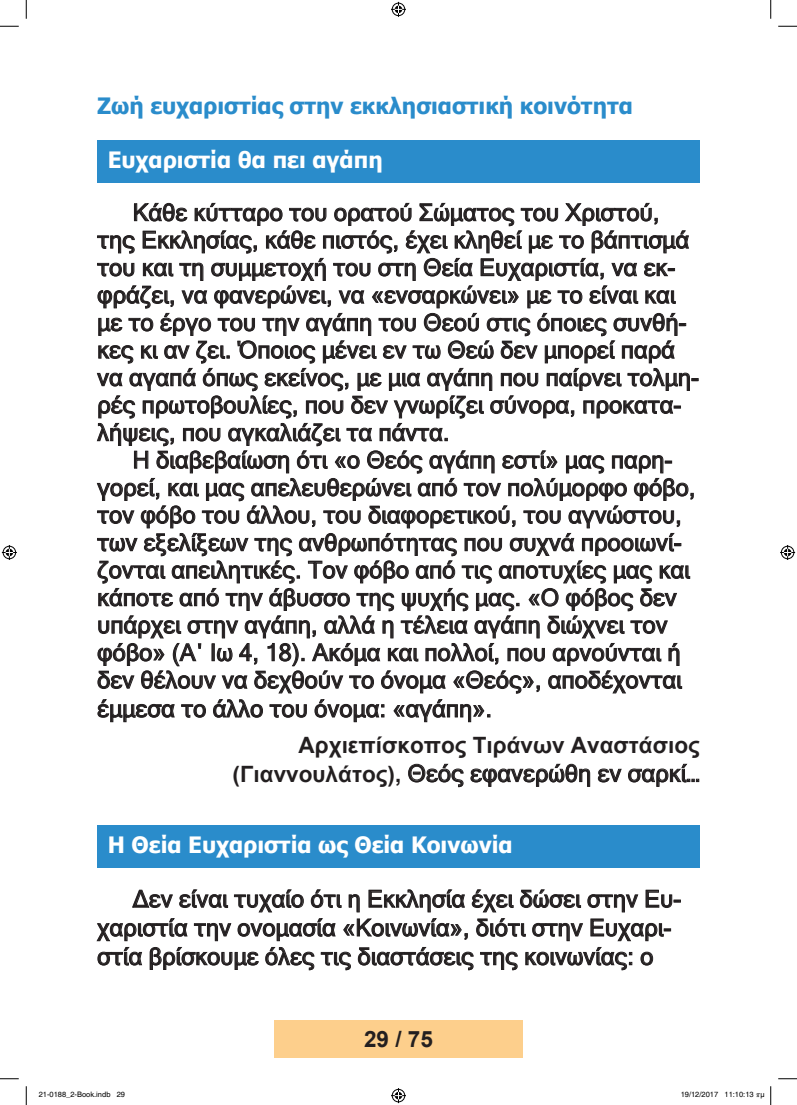
<style>
.page{position:relative;width:797px;height:1105px;background:#fff}
.page>*{position:absolute;margin:0;border:0;box-sizing:border-box;transform-origin:0 0}
.t1{font:23.75px/27.6px "Microsoft Sans Serif";color:#231f20}
.t2{font:700 22.5px "Tahoma";color:#fff}
.t3{font:700 22.5px "Tahoma";color:#2a8ccb}
.t4{font:700 22.5px "Arial";color:#231f20}
.t5{font:7.5px "Helvetica";color:#000}
.s1{font-family:"Arial";font-weight:700;font-size:22.5px}
</style>
<div class="page">
<div style="left:274px;top:1020px;width:248px;height:37px;background:#fdcf8c"></div>
<div style="left:97px;top:140px;width:602px;height:43px;background:#2a8ccb"></div>
<svg style="left:97px;top:203px;width:601px;height:519px"></svg>
<svg style="left:408px;top:764px;width:55px;height:23px"></svg>
<svg style="left:470px;top:764px;width:120px;height:23px"></svg>
<svg style="left:598px;top:768px;width:23px;height:14px"></svg>
<svg style="left:628px;top:764px;width:71px;height:23px"></svg>
<div style="left:97px;top:825px;width:602px;height:43px;background:#2a8ccb"></div>
<svg style="left:132px;top:889px;width:41px;height:19px"></svg>
<svg style="left:179px;top:889px;width:49px;height:19px"></svg>
<svg style="left:234px;top:889px;width:70px;height:23px"></svg>
<svg style="left:311px;top:889px;width:31px;height:19px"></svg>
<svg style="left:349px;top:894px;width:11px;height:18px"></svg>
<svg style="left:368px;top:889px;width:97px;height:23px"></svg>
<svg style="left:472px;top:889px;width:41px;height:23px"></svg>
<svg style="left:520px;top:889px;width:61px;height:19px"></svg>
<svg style="left:587px;top:894px;width:51px;height:18px"></svg>
<svg style="left:645px;top:890px;width:35px;height:18px"></svg>
<svg style="left:96px;top:918px;width:92px;height:23px"></svg>
<svg style="left:194px;top:923px;width:37px;height:18px"></svg>
<svg style="left:238px;top:918px;width:98px;height:23px"></svg>
<svg style="left:343px;top:918px;width:125px;height:22px"></svg>
<svg style="left:476px;top:918px;width:50px;height:19px"></svg>
<svg style="left:532px;top:923px;width:51px;height:18px"></svg>
<svg style="left:590px;top:918px;width:81px;height:23px"></svg>
<svg style="left:97px;top:947px;width:45px;height:18px"></svg>
<svg style="left:150px;top:947px;width:109px;height:23px"></svg>
<svg style="left:265px;top:947px;width:49px;height:23px"></svg>
<svg style="left:321px;top:952px;width:30px;height:18px"></svg>
<svg style="left:358px;top:947px;width:115px;height:23px"></svg>
<svg style="left:480px;top:952px;width:38px;height:18px"></svg>
<svg style="left:525px;top:947px;width:107px;height:23px"></svg>
<svg style="left:640px;top:952px;width:13px;height:13px"></svg>
<svg style="left:0;top:25px;width:19px;height:2px"></svg>
<svg style="left:778px;top:25px;width:19px;height:2px"></svg>
<svg style="left:0;top:1078px;width:19px;height:1px"></svg>
<svg style="left:778px;top:1078px;width:19px;height:1px"></svg>
<svg style="left:25px;top:0;width:2px;height:19px"></svg>
<svg style="left:25px;top:1086px;width:2px;height:19px"></svg>
<svg style="left:770px;top:0;width:1px;height:19px"></svg>
<svg style="left:770px;top:1086px;width:1px;height:19px"></svg>
<svg style="left:391px;top:2px;width:15px;height:15px"></svg>
<svg style="left:391px;top:1088px;width:15px;height:15px"></svg>
<svg style="left:2px;top:545px;width:15px;height:15px"></svg>
<svg style="left:780px;top:545px;width:15px;height:15px"></svg>
<p class="t3" style="left:97px;top:90px;width:537px">Ζωή ευχαριστίας στην εκκλησιαστική κοινότητα</p>
<p class="t2" style="left:108px;top:144px;width:276px">Ευχαριστία θα πει αγάπη</p>
<p class="t1" style="left:97px;top:198px;width:603px;text-indent:35px">Κάθε κύτταρο του ορατού Σώματος του Χριστού, της Εκκλησίας, κάθε πιστός, έχει κληθεί με το βάπτισμά του και τη συμμετοχή του στη Θεία Ευχαριστία, να εκ&shy;φράζει, να φανερώνει, να «ενσαρκώνει» με το είναι και με το έργο του την αγάπη του Θεού στις όποιες συνθή&shy;κες κι αν ζει. Όποιος μένει εν τω Θεώ δεν μπορεί παρά να αγαπά όπως εκείνος, με μια αγάπη που παίρνει τολμη&shy;ρές πρωτοβουλίες, που δεν γνωρίζει σύνορα, προκατα&shy;λήψεις, που αγκαλιάζει τα πάντα.</p>
<p class="t1" style="left:97px;top:445px;width:599px;text-indent:35px">Η διαβεβαίωση ότι «ο Θεός αγάπη εστί» μας παρη&shy;γορεί, και μας απελευθερώνει από τον πολύμορφο φόβο, τον φόβο του άλλου, του διαφορετικού, του αγνώστου, των εξελίξεων της ανθρωπότητας που συχνά προοιωνί&shy;ζονται απειλητικές. Τον φόβο από τις αποτυχίες μας και κάποτε από την άβυσσο της ψυχής μας. «Ο φόβος δεν υπάρχει στην αγάπη, αλλά η τέλεια αγάπη διώχνει τον φόβο» (Α΄ Ιω 4, 18). Ακόμα και πολλοί, που αρνούνται ή δεν θέλουν να δεχθούν το όνομα «Θεός», αποδέχονται έμμεσα το άλλο του όνομα: «αγάπη».</p>
<p class="t4" style="left:298px;top:729px;width:403px">Αρχιεπίσκοπος Τιράνων Αναστάσιος</p>
<p class="t1" style="left:233px;top:758px;width:468px"><span class="s1">(Γιαννουλάτος),</span> Θεός εφανερώθη εν σαρκί…</p>
<p class="t2" style="left:108px;top:829px;width:406px">Η Θεία Ευχαριστία ως Θεία Κοινωνία</p>
<p class="t1" style="left:97px;top:883px;width:585px;line-height:28.8px;text-indent:35px">Δεν είναι τυχαίο ότι η Εκκλησία έχει δώσει στην Ευ&shy;χαριστία την ονομασία «Κοινωνία», διότι στην Ευχαρι&shy;στία βρίσκουμε όλες τις διαστάσεις της κοινωνίας: ο</p>
<p class="t4" style="left:364px;top:1023px;width:70px">29 / 75</p>
<p class="t5" style="left:39px;top:1090px;width:88px">21-0188_2-Book.indb 29</p>
<p class="t5" style="left:680px;top:1090px;width:85px">19/12/2017 11:10:13 πµ</p>
</div>
